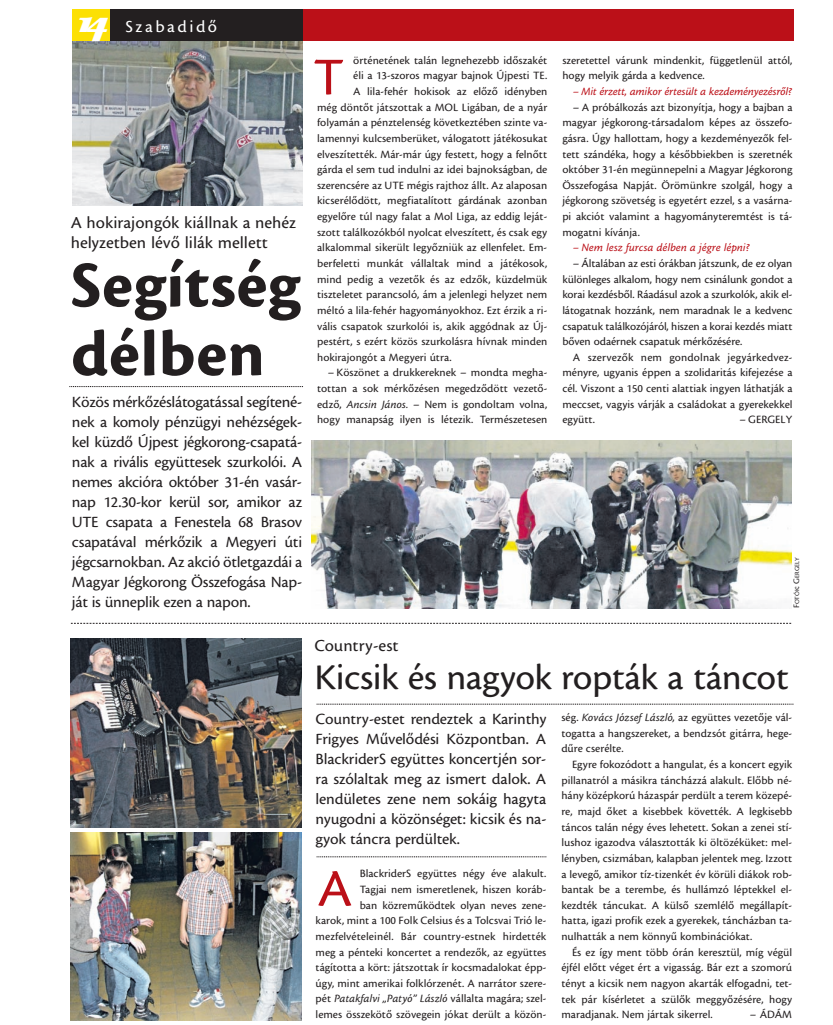
<style>
.page{position:relative;width:833px;height:1025px;background:#fff}
.page>*{position:absolute;margin:0;border:0;box-sizing:border-box;transform-origin:0 0}
.t1{font:700 67.5px/68.8px "Cronos M";letter-spacing:-.005em;color:#231f20}
.t2{font:55px "Cronos M";color:#bb1018}
.t3{font:37.5px "Cronos M";letter-spacing:-.015em;color:#231f20}
.t4{font:17.5px/20px "Cronos M";color:#231f20}
.t5{font:17.5px "Cronos M";letter-spacing:.145em;color:#fff}
.t6{font:16.25px/20px "Cronos M";letter-spacing:-.02em;color:#231f20;text-align:justify}
.t7{font:11.62px/15.6px "Cronos M";color:#231f20;text-align:justify}
.t8{font:italic 11.62px "Cronos M";letter-spacing:-.015em;color:#bb1018}
.t9{font:6.5px "Cronos M";color:#231f20}
.s1{font-family:"Eclat ICG";font-size:35px}
.s2{font-style:italic}
.s3{font-size:8.75px}
</style>
<div class="page">
<svg style="left:69px;top:386px;width:234px;height:1px"></svg>
<svg style="left:316px;top:703px;width:477px;height:1px"></svg>
<svg style="left:316px;top:856px;width:230px;height:1px"></svg>
<svg style="left:71px;top:622px;width:720px;height:1px"></svg>
<img style="left:72px;top:40px;width:231px;height:166px">
<img style="left:312px;top:440px;width:479px;height:168px">
<img style="left:71px;top:638px;width:231px;height:189px">
<img style="left:71px;top:832px;width:231px;height:187px">
<div style="left:72px;top:9px;width:39px;height:31px;background:#fce004"></div>
<div style="left:301px;top:9px;width:493px;height:31px;background:#bb1018"></div>
<div style="left:111px;top:9px;width:192px;height:31px;background:#231f20"></div>
<h3 class="t5" style="left:73px;top:19px;width:145px"><span class="s1">14</span> Szabadidõ</h3>
<h3 class="t4" style="left:71px;top:213px;width:227px">A hokirajongók kiállnak a nehéz helyzetben lévõ lilák mellett</h3>
<h1 class="t1" style="left:71px;top:253px;width:231px">Segítség délben</h1>
<p class="t6" style="left:72px;top:392px;width:232px">Közös mérkõzéslátogatással segítené&shy;nek a komoly pénzügyi nehézségek&shy;kel küzdõ Újpest jégkorong-csapatá&shy;nak a rivális együttesek szurkolói. A nemes akcióra október 31-én vasár&shy;nap 12.30-kor kerül sor, amikor az UTE csapata a Fenestela 68 Brasov csapatával mérkõzik a Megyeri úti jégcsarnokban. Az akció ötletgazdái a Magyar Jégkorong Összefogása Nap&shy;ját is ünneplik ezen a napon.</p>
<p class="t7" style="left:353px;top:53px;width:196px">örténetének talán legnehezebb idõszakét</p>
<p class="t7" style="left:353px;top:68px;width:196px">éli a 13-szoros magyar bajnok Újpesti TE.</p>
<p class="t7" style="left:353px;top:84px;width:196px">A lila-fehér hokisok az elõzõ idényben</p>
<p class="t7" style="left:317px;top:100px;width:232px">még döntõt játszottak a MOL Ligában, de a nyár</p>
<p class="t7" style="left:317px;top:115px;width:232px">folyamán a pénztelenség következtében szinte va-</p>
<p class="t7" style="left:317px;top:131px;width:232px">lamennyi kulcsemberüket, válogatott játékosukat</p>
<p class="t7" style="left:317px;top:146px;width:232px">elveszítették. Már-már úgy festett, hogy a felnõtt</p>
<p class="t7" style="left:317px;top:162px;width:232px">gárda el sem tud indulni az idei bajnokságban, de</p>
<p class="t7" style="left:317px;top:178px;width:232px">szerencsére az UTE mégis rajthoz állt. Az alaposan</p>
<p class="t7" style="left:317px;top:193px;width:232px">kicserélõdött, megfiatalított gárdának azonban</p>
<p class="t7" style="left:317px;top:209px;width:232px">egyelõre túl nagy falat a Mol Liga, az eddig leját-</p>
<p class="t7" style="left:317px;top:225px;width:232px">szott találkozókból nyolcat elveszített, és csak egy</p>
<p class="t7" style="left:317px;top:240px;width:232px">alkalommal sikerült legyõzniük az ellenfelet. Em-</p>
<p class="t7" style="left:317px;top:256px;width:232px">berfeletti munkát vállaltak mind a játékosok,</p>
<p class="t7" style="left:317px;top:271px;width:232px">mind pedig a vezetõk és az edzõk, küzdelmük</p>
<p class="t7" style="left:317px;top:287px;width:232px">tiszteletet parancsoló, ám a jelenlegi helyzet nem</p>
<p class="t7" style="left:317px;top:303px;width:232px">méltó a lila-fehér hagyományokhoz. Ezt érzik a ri-</p>
<p class="t7" style="left:317px;top:318px;width:232px">vális csapatok szurkolói is, akik aggódnak az Új-</p>
<p class="t7" style="left:317px;top:334px;width:232px">pestért, s ezért közös szurkolásra hívnak minden</p>
<p class="t7" style="left:317px;top:350px;width:136px">hokirajongót a Megyeri útra.</p>
<p class="t7" style="left:317px;top:365px;width:232px;text-indent:11px">– Köszönet a drukkereknek – mondta megha&shy;tottan a sok mérkõzésen megedzõdött vezetõ&shy;edzõ, <span class="s2">Ancsin János.</span> – Nem is gondoltam volna, hogy manapság ilyen is létezik. Természetesen</p>
<h2 class="t2" style="left:313px;top:54px;width:32px">T</h2>
<p class="t7" style="left:562px;top:53px;width:232px">szeretettel várunk mindenkit, függetlenül attól, hogy melyik gárda a kedvence.</p>
<p class="t8" style="left:573px;top:87px;width:220px">– Mit érzett, amikor értesült a kezdeményezésrõl?</p>
<p class="t7" style="left:562px;top:100px;width:232px;text-indent:11px">– A próbálkozás azt bizonyítja, hogy a bajban a magyar jégkorong-társadalom képes az összefo&shy;gásra. Úgy hallottam, hogy a kezdeményezõk fel&shy;tett szándéka, hogy a késõbbiekben is szeretnék október 31-én megünnepelni a Magyar Jégkorong Összefogása Napját. Örömünkre szolgál, hogy a jégkorong szövetség is egyetért ezzel, s a vasárna&shy;pi akciót valamint a hagyományteremtést is tá&shy;mogatni kívánja.</p>
<p class="t8" style="left:573px;top:243px;width:178px">– Nem lesz furcsa délben a jégre lépni?</p>
<p class="t7" style="left:562px;top:256px;width:232px;text-indent:11px">– Általában az esti órákban játszunk, de ez olyan különleges alkalom, hogy nem csinálunk gondot a korai kezdésbõl. Ráadásul azok a szurkolók, akik el&shy;látogatnak hozzánk, nem maradnak le a kedvenc csapatuk találkozójáról, hiszen a korai kezdés miatt bõven odaérnek csapatuk mérkõzésére.</p>
<p class="t7" style="left:562px;top:349px;width:232px;text-indent:11px">A szervezõk nem gondolnak jegyárkedvez&shy;ményre, ugyanis éppen a szolidaritás kifejezése a cél. Viszont a 150 centi alattiak ingyen láthatják a meccset, vagyis várják a családokat a gyerekekkel együtt.</p>
<p class="t7" style="left:739px;top:412px;width:54px">– GERGELY</p>
<p class="t9" style="left:794px;top:608px;width:53px;rotate:-90deg"><span class="s3">F</span>OTÓK<span class="s3">: G</span>ERGELY</p>
<h3 class="t4" style="left:314px;top:635px;width:86px">Country-est</h3>
<h3 class="t3" style="left:314px;top:662px;width:476px">Kicsik és nagyok ropták a táncot</h3>
<p class="t6" style="left:315px;top:709px;width:232px">Country-estet rendeztek a Karinthy Frigyes Mûvelõdési Központban. A BlackriderS együttes koncertjén sor&shy;ra szólaltak meg az ismert dalok. A lendületes zene nem sokáig hagyta nyugodni a közönséget: kicsik és na&shy;gyok táncra perdültek.</p>
<p class="t7" style="left:315px;top:866px;width:232px;text-align:right">BlackriderS együttes négy éve alakult.<br>Tagjai nem ismeretlenek, hiszen koráb-<br>ban közremûködtek olyan neves zene-<br>karok, mint a 100 Folk Celsius és a Tolcsvai Trió le&shy;mezfelvételeinél. Bár country-estnek hirdették meg a pénteki koncertet a rendezõk, az együttes tágította a kört: játszottak ír kocsmadalokat épp&shy;úgy, mint amerikai folklórzenét. A narrátor szere&shy;pét <span class="s2">Patakfalvi „Patyó” László</span> vállalta magára; szel&shy;lemes összekötõ szövegein jókat derült a közön-</p>
<h2 class="t2" style="left:317px;top:865px;width:37px">A</h2>
<p class="t7" style="left:561px;top:709px;width:232px">ség. <span class="s2">Kovács József László,</span> az együttes vezetõje vál&shy;togatta a hangszereket, a bendzsót gitárra, hege&shy;dûre cserélte.</p>
<p class="t7" style="left:561px;top:756px;width:232px;text-indent:11px">Egyre fokozódott a hangulat, és a koncert egyik pillanatról a másikra táncházzá alakult. Elõbb né&shy;hány középkorú házaspár perdült a terem közepé&shy;re, majd õket a kisebbek követték. A legkisebb táncos talán négy éves lehetett. Sokan a zenei stí&shy;lushoz igazodva választották ki öltözéküket: mel&shy;lényben, csizmában, kalapban jelentek meg. Izzott a levegõ, amikor tíz-tizenkét év körüli diákok rob&shy;bantak be a terembe, és hullámzó léptekkel el&shy;kezdték táncukat. A külsõ szemlélõ megállapít&shy;hatta, igazi profik ezek a gyerekek, táncházban ta&shy;nulhatták a nem könnyû kombinációkat.</p>
<p class="t7" style="left:561px;top:944px;width:232px;text-indent:11px">És ez így ment több órán keresztül, míg végül éjfél elõtt véget ért a vigasság. Bár ezt a szomorú tényt a kicsik nem nagyon akarták elfogadni, tet&shy;tek pár kísérletet a szülõk meggyõzésére, hogy maradjanak. Nem jártak sikerrel.</p>
<p class="t7" style="left:750px;top:1006px;width:44px">– ÁDÁM</p>
</div>
